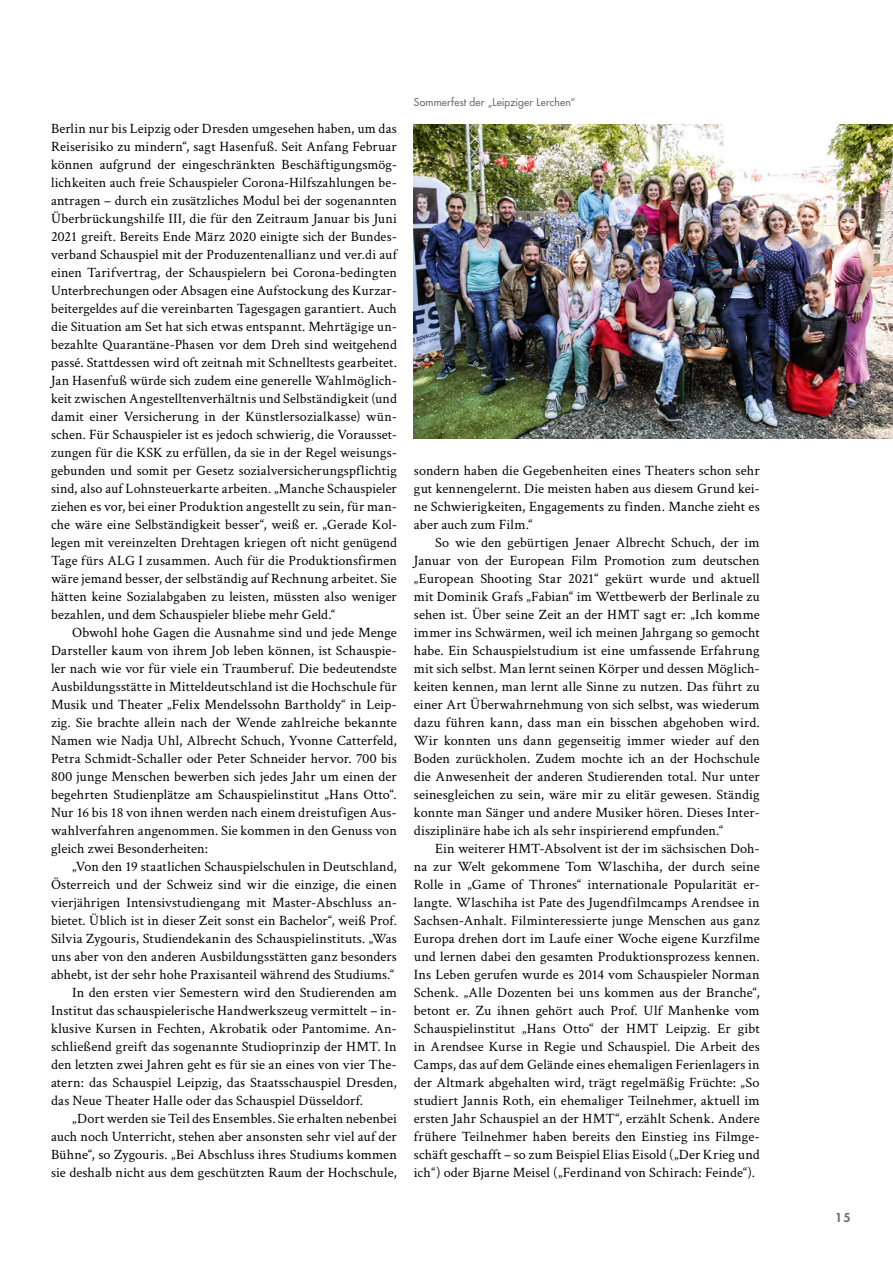
<style>
.page{position:relative;width:893px;height:1263px;background:#fff}
.page>*{position:absolute;margin:0;border:0;box-sizing:border-box;transform-origin:0 0}
.t1{font:14.25px/18px "Crimson Text";letter-spacing:.005em;color:#000;text-align:justify}
.t2{font:800 12px "Futura Std";color:#677168}
.t3{font:500 10.5px "Futura Std";letter-spacing:.02em;color:#677168}
</style>
<div class="page">
<img style="left:414px;top:124px;width:479px;height:315px">
<p class="t1" style="left:51px;top:118px;width:347px">Berlin nur bis Leipzig oder Dresden umgesehen haben, um das Reiserisiko zu mindern“, sagt Hasenfuß. Seit Anfang Februar können aufgrund der eingeschränkten Beschäftigungsmög&shy;lichkeiten auch freie Schauspieler Corona-Hilfszahlungen be&shy;antragen – durch ein zusätzliches Modul bei der sogenannten Überbrückungshilfe III, die für den Zeitraum Januar bis Juni 2021 greift. Bereits Ende März 2020 einigte sich der Bundes&shy;verband Schauspiel mit der Produzentenallianz und ver.di auf einen Tarifvertrag, der Schauspielern bei Corona-bedingten Unterbrechungen oder Absagen eine Aufstockung des Kurzar&shy;beitergeldes auf die vereinbarten Tagesgagen garantiert. Auch die Situation am Set hat sich etwas entspannt. Mehrtägige un&shy;bezahlte Quarantäne-Phasen vor dem Dreh sind weitgehend passé. Stattdessen wird oft zeitnah mit Schnelltests gearbeitet.<br>Jan Hasenfuß würde sich zudem eine generelle Wahlmöglich&shy;keit zwischen Angestelltenverhältnis und Selbständigkeit (und damit einer Versicherung in der Künstlersozialkasse) wün&shy;schen. Für Schauspieler ist es jedoch schwierig, die Vorausset&shy;zungen für die KSK zu erfüllen, da sie in der Regel weisungs&shy;gebunden und somit per Gesetz sozialversicherungspflichtig sind, also auf Lohnsteuerkarte arbeiten. „Manche Schauspieler ziehen es vor, bei einer Produktion angestellt zu sein, für man&shy;che wäre eine Selbständigkeit besser“, weiß er. „Gerade Kol&shy;legen mit vereinzelten Drehtagen kriegen oft nicht genügend Tage fürs ALG I zusammen. Auch für die Produktionsfirmen wäre jemand besser, der selbständig auf Rechnung arbeitet. Sie hätten keine Sozialabgaben zu leisten, müssten also weniger bezahlen, und dem Schauspieler bliebe mehr Geld.“</p>
<p class="t1" style="left:51px;top:622px;width:347px;text-indent:21px">Obwohl hohe Gagen die Ausnahme sind und jede Menge Darsteller kaum von ihrem Job leben können, ist Schauspie&shy;ler nach wie vor für viele ein Traumberuf. Die bedeutendste Ausbildungsstätte in Mitteldeutschland ist die Hochschule für Musik und Theater „Felix Mendelssohn Bartholdy“ in Leip&shy;zig. Sie brachte allein nach der Wende zahlreiche bekannte Namen wie Nadja Uhl, Albrecht Schuch, Yvonne Catterfeld, Petra Schmidt-Schaller oder Peter Schneider hervor. 700 bis 800 junge Menschen bewerben sich jedes Jahr um einen der begehrten Studienplätze am Schauspielinstitut „Hans Otto“.<br>Nur 16 bis 18 von ihnen werden nach einem dreistufigen Aus&shy;wahlverfahren angenommen. Sie kommen in den Genuss von gleich zwei Besonderheiten:</p>
<p class="t1" style="left:72px;top:856px;width:326px">„Von den 19 staatlichen Schauspielschulen in Deutschland,</p>
<p class="t1" style="left:51px;top:874px;width:347px">Österreich und der Schweiz sind wir die einzige, die einen</p>
<p class="t1" style="left:51px;top:892px;width:347px">vierjährigen Intensivstudiengang mit Master-Abschluss an-</p>
<p class="t1" style="left:51px;top:910px;width:347px">bietet. Üblich ist in dieser Zeit sonst ein Bachelor“, weiß Prof.</p>
<p class="t1" style="left:51px;top:928px;width:347px">Silvia Zygouris, Studiendekanin des Schauspielinstituts. „Was</p>
<p class="t1" style="left:51px;top:946px;width:347px">uns aber von den anderen Ausbildungsstätten ganz besonders</p>
<p class="t1" style="left:51px;top:964px;width:345px">abhebt, ist der sehr hohe Praxisanteil während des Studiums.“</p>
<p class="t1" style="left:72px;top:982px;width:326px">In den ersten vier Semestern wird den Studierenden am</p>
<p class="t1" style="left:51px;top:1000px;width:347px">Institut das schauspielerische Handwerkszeug vermittelt – in-</p>
<p class="t1" style="left:51px;top:1018px;width:347px">klusive Kursen in Fechten, Akrobatik oder Pantomime. An-</p>
<p class="t1" style="left:51px;top:1036px;width:347px">schließend greift das sogenannte Studioprinzip der HMT. In</p>
<p class="t1" style="left:51px;top:1054px;width:347px">den letzten zwei Jahren geht es für sie an eines von vier The-</p>
<p class="t1" style="left:51px;top:1072px;width:347px">atern: das Schauspiel Leipzig, das Staatsschauspiel Dresden,</p>
<p class="t1" style="left:51px;top:1090px;width:314px">das Neue Theater Halle oder das Schauspiel Düsseldorf.</p>
<p class="t1" style="left:72px;top:1108px;width:326px">„Dort werden sie Teil des Ensembles. Sie erhalten nebenbei</p>
<p class="t1" style="left:51px;top:1126px;width:347px">auch noch Unterricht, stehen aber ansonsten sehr viel auf der</p>
<p class="t1" style="left:51px;top:1144px;width:347px">Bühne“, so Zygouris. „Bei Abschluss ihres Studiums kommen</p>
<p class="t1" style="left:51px;top:1162px;width:347px">sie deshalb nicht aus dem geschützten Raum der Hochschule,</p>
<p class="t3" style="left:414px;top:96px;width:163px">Sommerfest der „Leipziger Lerchen“</p>
<p class="t1" style="left:414px;top:460px;width:347px">sondern haben die Gegebenheiten eines Theaters schon sehr gut kennengelernt. Die meisten haben aus diesem Grund kei&shy;ne Schwierigkeiten, Engagements zu finden. Manche zieht es aber auch zum Film.“</p>
<p class="t1" style="left:414px;top:532px;width:347px;text-indent:21px">So wie den gebürtigen Jenaer Albrecht Schuch, der im Januar von der European Film Promotion zum deutschen „European Shooting Star 2021“ gekürt wurde und aktuell mit Dominik Grafs „Fabian“ im Wettbewerb der Berlinale zu sehen ist. Über seine Zeit an der HMT sagt er: „Ich komme immer ins Schwärmen, weil ich meinen Jahrgang so gemocht habe. Ein Schauspielstudium ist eine umfassende Erfahrung mit sich selbst. Man lernt seinen Körper und dessen Möglich&shy;keiten kennen, man lernt alle Sinne zu nutzen. Das führt zu einer Art Überwahrnehmung von sich selbst, was wiederum dazu führen kann, dass man ein bisschen abgehoben wird.<br>Wir konnten uns dann gegenseitig immer wieder auf den Boden zurückholen. Zudem mochte ich an der Hochschule die Anwesenheit der anderen Studierenden total. Nur unter seinesgleichen zu sein, wäre mir zu elitär gewesen. Ständig konnte man Sänger und andere Musiker hören. Dieses Inter&shy;disziplinäre habe ich als sehr inspirierend empfunden.“</p>
<p class="t1" style="left:414px;top:838px;width:347px;text-indent:21px">Ein weiterer HMT-Absolvent ist der im sächsischen Doh&shy;na zur Welt gekommene Tom Wlaschiha, der durch seine Rolle in „Game of Thrones“ internationale Popularität er&shy;langte. Wlaschiha ist Pate des Jugendfilmcamps Arendsee in Sachsen-Anhalt. Filminteressierte junge Menschen aus ganz Europa drehen dort im Laufe einer Woche eigene Kurzfilme und lernen dabei den gesamten Produktionsprozess kennen.<br>Ins Leben gerufen wurde es 2014 vom Schauspieler Norman Schenk. „Alle Dozenten bei uns kommen aus der Branche“, betont er. Zu ihnen gehört auch Prof. Ulf Manhenke vom Schauspielinstitut „Hans Otto“ der HMT Leipzig. Er gibt in Arendsee Kurse in Regie und Schauspiel. Die Arbeit des Camps, das auf dem Gelände eines ehemaligen Ferienlagers in der Altmark abgehalten wird, trägt regelmäßig Früchte: „So studiert Jannis Roth, ein ehemaliger Teilnehmer, aktuell im ersten Jahr Schauspiel an der HMT“, erzählt Schenk. Andere frühere Teilnehmer haben bereits den Einstieg ins Filmge&shy;schäft geschafft – so zum Beispiel Elias Eisold („Der Krieg und ich“) oder Bjarne Meisel („Ferdinand von Schirach: Feinde“).</p>
<p class="t2" style="left:835px;top:1210px;width:17px">15</p>
</div>
